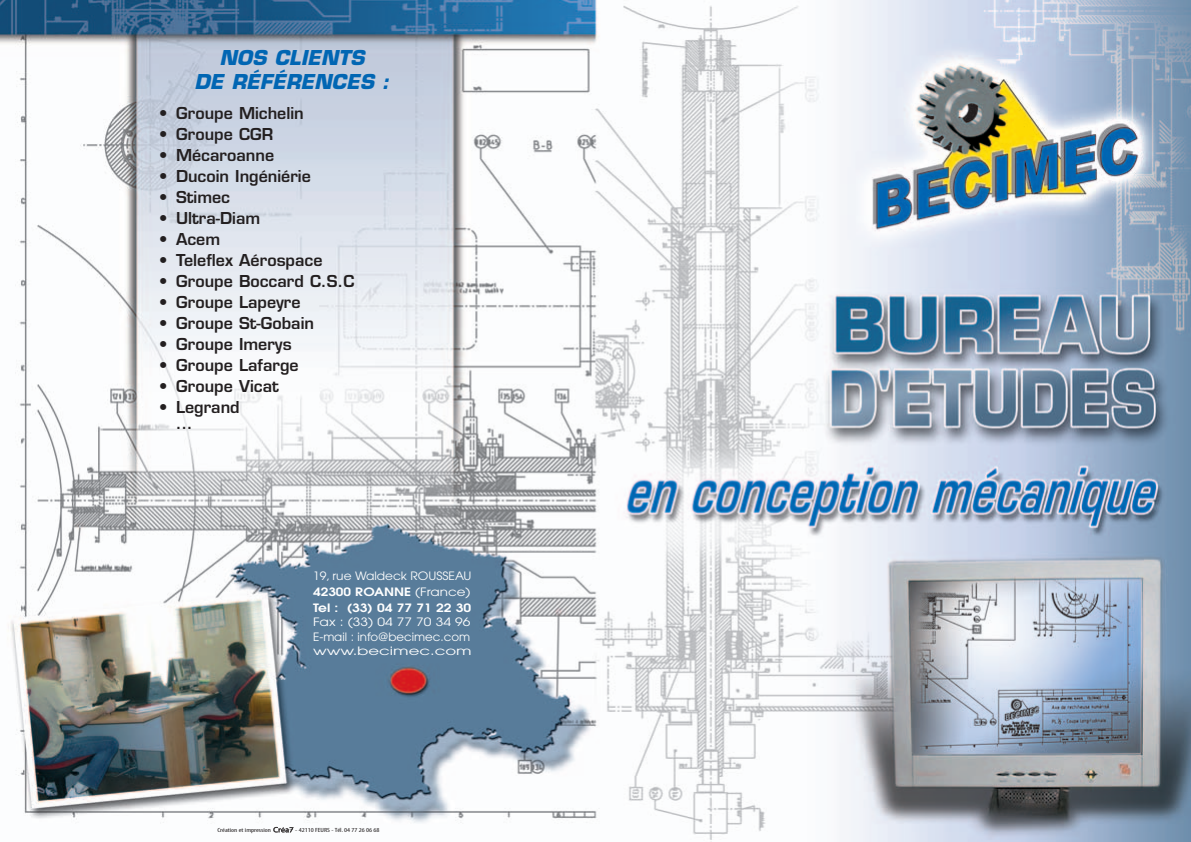
<style>
.page{position:relative;width:1191px;height:842px;background:#fff}
.page>*{position:absolute;margin:0;border:0;box-sizing:border-box;transform-origin:0 0}
.t1{font:italic 700 20px/24px "Eurostile";color:#0166b3;text-align:center}
.t2{font:600 16px/16px "Eurostile";color:#231f20}
.t3{font:11.5px/16.2px "Avant Garde";color:#fff;text-align:justify;scale:1.06 1}
.t4{font:11.5px/14.3px "Avant Garde";color:#fff;scale:1.2 1}
.t5{font:6px "Myriad MM 400 300";color:#231f20;scale:1.3 1}
.s1{font-weight:600}
</style>
<div class="page">
<img style="left:0;top:0;width:1191px;height:842px">
<svg style="left:273px;top:827px;width:21px;height:5px"></svg>
<p class="t1" style="left:194px;top:48px;width:196px">NOS CLIENTS<br>DE RÉFÉRENCES :</p>
<p class="t2" style="left:159px;top:107px;width:146px">• Groupe Michelin</p>
<p class="t2" style="left:159px;top:128px;width:116px">• Groupe CGR</p>
<p class="t2" style="left:159px;top:149px;width:117px">• Mécaroanne</p>
<p class="t2" style="left:159px;top:170px;width:153px">• Ducoin Ingéniérie</p>
<p class="t2" style="left:159px;top:191px;width:73px">• Stimec</p>
<p class="t2" style="left:159px;top:212px;width:103px">• Ultra-Diam</p>
<p class="t2" style="left:159px;top:233px;width:63px">• Acem</p>
<p class="t2" style="left:159px;top:254px;width:165px">• Teleflex Aérospace</p>
<p class="t2" style="left:159px;top:275px;width:197px">• Groupe Boccard C.S.C</p>
<p class="t2" style="left:159px;top:296px;width:143px">• Groupe Lapeyre</p>
<p class="t2" style="left:159px;top:317px;width:156px">• Groupe St-Gobain</p>
<p class="t2" style="left:159px;top:338px;width:134px">• Groupe Imerys</p>
<p class="t2" style="left:159px;top:359px;width:141px">• Groupe Lafarge</p>
<p class="t2" style="left:159px;top:380px;width:121px">• Groupe Vicat</p>
<p class="t2" style="left:176px;top:401px;width:65px;text-indent:-17px">• Legrand ...</p>
<p class="t3" style="left:313px;top:568px;width:151px">19, rue Waldeck ROUSSEAU <span class="s1">42300 ROANNE</span> (France)<br><span class="s1">Tel : (33) 04 77 71 22 30</span></p>
<p class="t4" style="left:313px;top:616px;width:134px">Fax : (33) 04 77 70 34 96<br>E-mail : info@becimec.com www.becimec.com</p>
<p class="t5" style="left:217px;top:828px;width:43px">Création et impression</p>
<p class="t5" style="left:295px;top:828px;width:66px">- 42110 FEURS - Tél.04 77 26 06 68</p>
</div>
